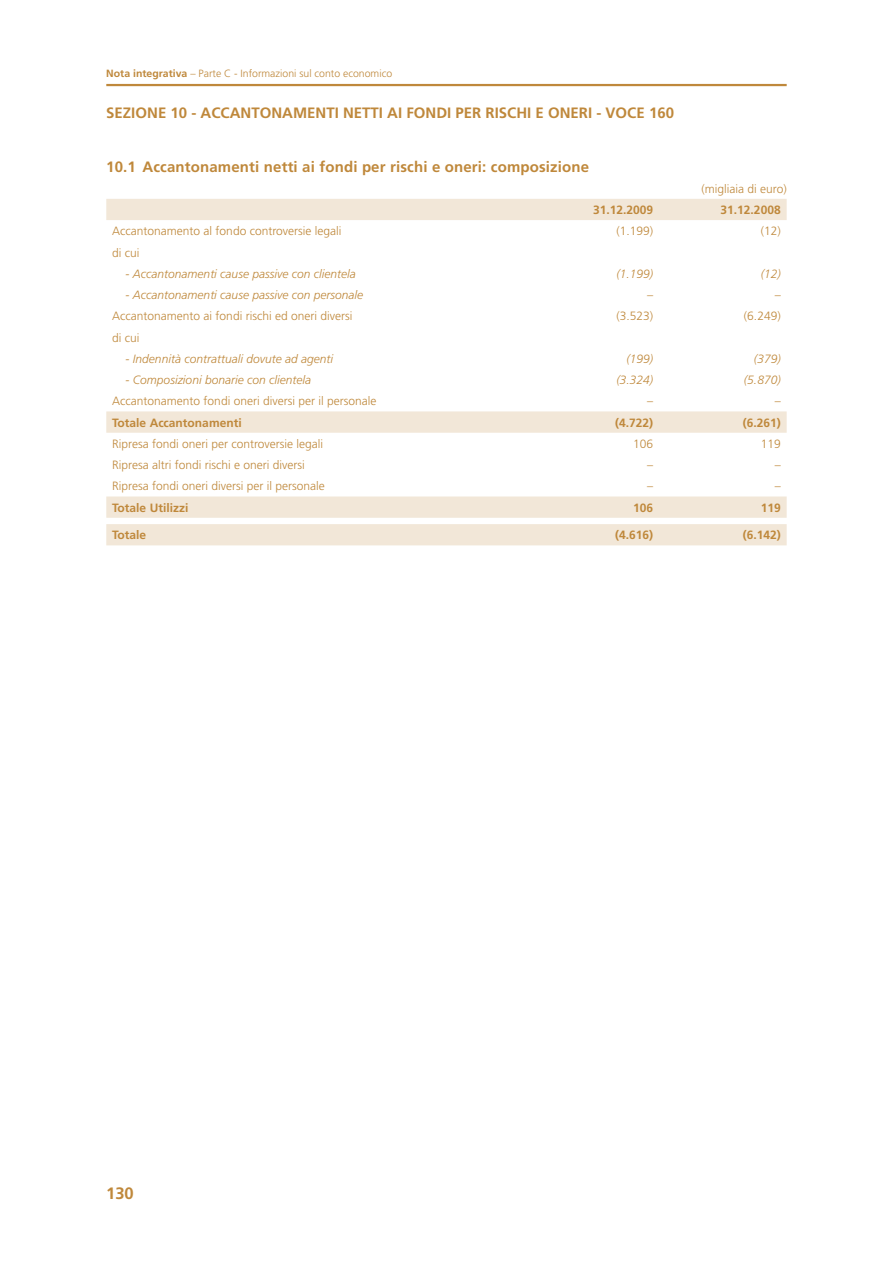
<style>
.page{position:relative;width:893px;height:1263px;background:#fff}
.page>*{position:absolute;margin:0;border:0;box-sizing:border-box;transform-origin:0 0}
.t1{font:700 16.5px "Frutiger";color:#bf883b}
.t2{font:700 15px "Frutiger";letter-spacing:.01em;color:#bf883b}
.t3{font:300 12px "Frutiger LT Std";color:#bf883b}
.t4{font:italic 300 12px "Frutiger";color:#bf883b}
.t5{font:700 12px "Frutiger";color:#bf883b}
.t6{font:300 10.5px "Frutiger LT Std";color:#bf883b}
.s1{font-family:"Frutiger";font-weight:700}
</style>
<div class="page">
<hr style="left:106px;top:84px;width:681px;height:2px;background:#bf883b">
<svg style="left:106px;top:199px;width:681px;height:346px"></svg>
<p class="t6" style="left:106px;top:67px;width:287px"><span class="s1">Nota integrativa</span> – Parte C - Informazioni sul conto economico</p>
<p class="t2" style="left:106px;top:104px;width:18px">Sezione</p>
<p class="t2" style="left:170px;top:104px;width:52px">10 - Accantonamenti</p>
<p class="t2" style="left:343px;top:104px;width:9px">netti</p>
<p class="t2" style="left:387px;top:104px;width:29px">ai fondi</p>
<p class="t2" style="left:456px;top:104px;width:10px">per</p>
<p class="t2" style="left:486px;top:104px;width:9px">rischi</p>
<p class="t2" style="left:536px;top:104px;width:22px">e oneri</p>
<p class="t2" style="left:596px;top:104px;width:30px">- Voce</p>
<p class="t2" style="left:649px;top:104px;width:27px">160</p>
<p class="t2" style="left:106px;top:158px;width:484px">10.1 Accantonamenti netti ai fondi per rischi e oneri: composizione</p>
<p class="t3" style="left:701px;top:182px;width:87px">(migliaia di euro)</p>
<p class="t5" style="left:593px;top:203px;width:62px">31.12.2009</p>
<p class="t5" style="left:721px;top:203px;width:62px">31.12.2008</p>
<p class="t3" style="left:112px;top:224px;width:231px">Accantonamento al fondo controversie legali</p>
<p class="t3" style="left:616px;top:224px;width:38px">(1.199)</p>
<p class="t3" style="left:761px;top:224px;width:22px">(12)</p>
<p class="t3" style="left:112px;top:246px;width:29px">di cui</p>
<p class="t4" style="left:126px;top:267px;width:232px">- Accantonamenti cause passive con clientela</p>
<p class="t4" style="left:616px;top:267px;width:38px">(1.199)</p>
<p class="t4" style="left:761px;top:267px;width:22px">(12)</p>
<p class="t4" style="left:126px;top:288px;width:239px">- Accantonamenti cause passive con personale</p>
<p class="t4" style="left:647px;top:288px;width:7px">–</p>
<p class="t4" style="left:775px;top:288px;width:7px">–</p>
<p class="t3" style="left:112px;top:309px;width:242px">Accantonamento ai fondi rischi ed oneri diversi</p>
<p class="t3" style="left:616px;top:309px;width:38px">(3.523)</p>
<p class="t3" style="left:744px;top:309px;width:38px">(6.249)</p>
<p class="t3" style="left:112px;top:331px;width:29px">di cui</p>
<p class="t4" style="left:126px;top:352px;width:209px">- Indennità contrattuali dovute ad agenti</p>
<p class="t4" style="left:626px;top:352px;width:28px">(199)</p>
<p class="t4" style="left:754px;top:352px;width:28px">(379)</p>
<p class="t4" style="left:126px;top:373px;width:187px">- Composizioni bonarie con clientela</p>
<p class="t4" style="left:616px;top:373px;width:38px">(3.324)</p>
<p class="t4" style="left:744px;top:373px;width:38px">(5.870)</p>
<p class="t3" style="left:112px;top:394px;width:266px">Accantonamento fondi oneri diversi per il personale</p>
<p class="t3" style="left:647px;top:394px;width:7px">–</p>
<p class="t3" style="left:775px;top:394px;width:7px">–</p>
<p class="t5" style="left:112px;top:415px;width:131px">Totale Accantonamenti</p>
<p class="t5" style="left:615px;top:415px;width:40px">(4.722)</p>
<p class="t5" style="left:743px;top:415px;width:40px">(6.261)</p>
<p class="t3" style="left:112px;top:437px;width:212px">Ripresa fondi oneri per controversie legali</p>
<p class="t3" style="left:633px;top:437px;width:22px">106</p>
<p class="t3" style="left:761px;top:437px;width:22px">119</p>
<p class="t3" style="left:112px;top:458px;width:194px">Ripresa altri fondi rischi e oneri diversi</p>
<p class="t3" style="left:647px;top:458px;width:7px">–</p>
<p class="t3" style="left:775px;top:458px;width:7px">–</p>
<p class="t3" style="left:112px;top:479px;width:214px">Ripresa fondi oneri diversi per il personale</p>
<p class="t3" style="left:647px;top:479px;width:7px">–</p>
<p class="t3" style="left:775px;top:479px;width:7px">–</p>
<p class="t5" style="left:112px;top:500px;width:78px">Totale Utilizzi</p>
<p class="t5" style="left:633px;top:500px;width:22px">106</p>
<p class="t5" style="left:761px;top:500px;width:22px">119</p>
<p class="t5" style="left:112px;top:528px;width:36px">Totale</p>
<p class="t5" style="left:615px;top:528px;width:40px">(4.616)</p>
<p class="t5" style="left:743px;top:528px;width:40px">(6.142)</p>
<h1 class="t1" style="left:106px;top:1184px;width:29px">130</h1>
</div>
